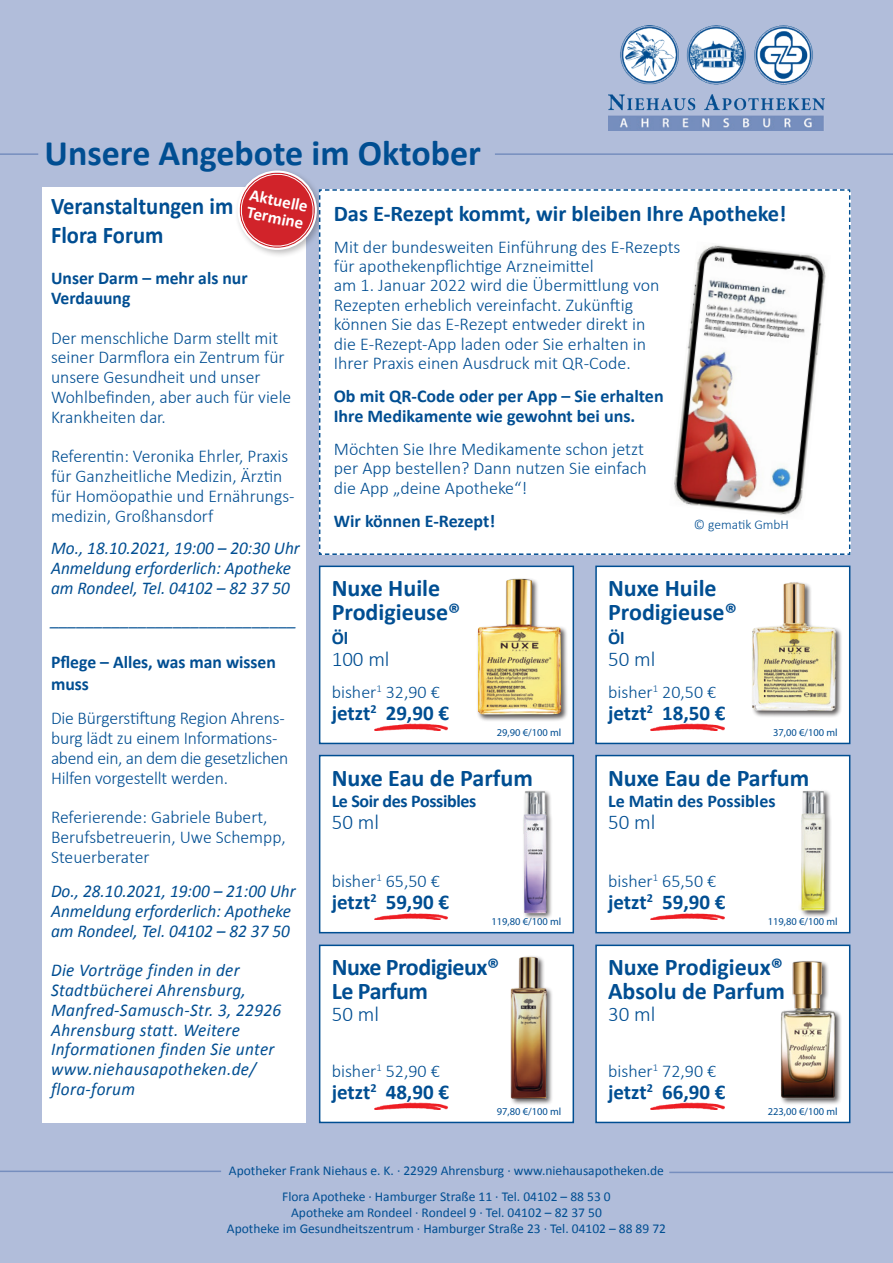
<style>
.page{position:relative;width:893px;height:1263px;background:#b1bdda}
.page>*{position:absolute;margin:0;border:0;box-sizing:border-box;transform-origin:0 0}
.t1{font:700 36px "Calibri";color:#004e92}
.t2{font:700 24px/24px "Calibri";color:#004e92}
.t3{font:700 24px/28.8px "Calibri";color:#004e92;scale:.94 1}
.t4{font:700 24px/24px "Calibri";letter-spacing:-.02em;color:#004e92}
.t5{font:700 22.5px "Calibri";color:#004e92}
.t6{font:700 21px "Calibri";color:#004e92}
.t7{font:300 21px "Calibri";color:#004e92}
.t8{font:300 18px/19.8px "Calibri";color:#004e92}
.t9{font:italic 18px/19.8px "Calibri";letter-spacing:.01em;color:#004e92;scale:.96 1}
.t10{font:700 18px/19.8px "Calibri";color:#004e92}
.t11{font:italic 18px "Calibri";letter-spacing:.01em;color:#004e92}
.t12{font:700 18px "Calibri";letter-spacing:-.02em;color:#004e92}
.t13{font:700 17.1px/17.5px "Calibri";color:#fff}
.t14{font:13.5px/25.5px "Calibri";color:#004e92;text-align:center}
.t15{font:300 13.5px "Calibri";color:#004e92}
.t16{font:10.5px "Myriad Pro";color:#004e92}
</style>
<div class="page">
<div style="left:43px;top:188px;width:263px;height:935px;background:#fff"></div>
<img style="left:608px;top:26px;width:217px;height:105px">
<hr style="left:0;top:153px;width:38px;height:2px;background:#768ebe">
<hr style="left:0;top:1170px;width:221px;height:2px;background:#768ebe">
<hr style="left:669px;top:1172px;width:224px;height:1px;background:#768ebe">
<hr style="left:495px;top:153px;width:398px;height:2px;background:#768ebe">
<div style="left:319px;top:566px;width:255px;height:178px;background:#fff;border:2px solid #004e92"></div>
<img style="left:374px;top:723px;width:74px;height:7px">
<svg style="left:233px;top:170px;width:85px;height:86px"></svg>
<div style="left:318px;top:189px;width:533px;height:366px;background:#fff"></div>
<div style="left:595px;top:566px;width:255px;height:178px;background:#fff;border:2px solid #004e92"></div>
<img style="left:650px;top:723px;width:75px;height:7px">
<div style="left:319px;top:944px;width:255px;height:179px;background:#fff;border:2px solid #004e92"></div>
<img style="left:374px;top:1102px;width:74px;height:7px">
<div style="left:595px;top:944px;width:255px;height:179px;background:#fff;border:2px solid #004e92"></div>
<img style="left:650px;top:1102px;width:75px;height:7px">
<div style="left:319px;top:755px;width:255px;height:178px;background:#fff;border:2px solid #004e92"></div>
<img style="left:374px;top:913px;width:74px;height:7px">
<div style="left:595px;top:755px;width:255px;height:178px;background:#fff;border:2px solid #004e92"></div>
<img style="left:650px;top:913px;width:75px;height:7px">
<img style="left:669px;top:241px;width:162px;height:279px">
<div style="left:799px;top:790px;width:34px;height:127px;background:#231f20;opacity:.75"></div>
<img style="left:799px;top:790px;width:28px;height:124px">
<img style="left:510px;top:956px;width:42px;height:148px">
<div style="left:476px;top:577px;width:93px;height:145px;background:#231f20;opacity:.75"></div>
<img style="left:478px;top:579px;width:83px;height:135px">
<img style="left:752px;top:575px;width:99px;height:143px">
<div style="left:522px;top:790px;width:31px;height:130px;background:#231f20;opacity:.75"></div>
<img style="left:522px;top:787px;width:76px;height:128px">
<img style="left:732px;top:929px;width:119px;height:195px">
<h1 class="t1" style="left:45px;top:131px;width:438px">Unsere Angebote im Oktober</h1>
<p class="t13" style="left:252px;top:185px;width:61px;rotate:12deg">Aktuelle<br>Termine</p>
<h2 class="t3" style="left:51px;top:190px;width:195px">Veranstaltungen im<br>Flora Forum</h2>
<p class="t10" style="left:51px;top:267px;width:198px">Unser Darm – mehr als nur<br>Verdauung</p>
<p class="t8" style="left:51px;top:327px;width:242px">Der menschliche Darm stellt mit seiner Darmflora ein Zentrum für unsere Gesundheit und unser<br>Wohlbefinden, aber auch für viele<br>Krankheiten dar.</p>
<p class="t8" style="left:51px;top:446px;width:245px">Referentin: Veronika Ehrler, Praxis für Ganzheitliche Medizin, Ärztin für Homöopathie und Ernährungs&shy;medizin, Großhansdorf</p>
<p class="t9" style="left:51px;top:537px;width:261px">Mo., 18.10.2021, 19:00 – 20:30 Uhr<br>Anmeldung erforderlich: Apotheke am Rondeel, Tel. 04102 – 82 37 50</p>
<p class="t11" style="left:51px;top:608px;width:247px">____________________________</p>
<p class="t10" style="left:51px;top:651px;width:226px;line-height:21.6px">Pflege – Alles, was man wissen muss</p>
<p class="t8" style="left:51px;top:708px;width:239px">Die Bürgerstiftung Region Ahrens&shy;burg lädt zu einem Informations&shy;abend ein, an dem die gesetzlichen<br>Hilfen vorgestellt werden.</p>
<p class="t8" style="left:51px;top:807px;width:236px">Referierende: Gabriele Bubert,<br>Berufsbetreuerin, Uwe Schempp,<br>Steuerberater</p>
<p class="t9" style="left:51px;top:880px;width:256px">Do., 28.10.2021, 19:00 – 21:00 Uhr<br>Anmeldung erforderlich: Apotheke am Rondeel, Tel. 04102 – 82 37 50</p>
<p class="t9" style="left:51px;top:959px;width:241px">Die Vorträge finden in der<br>Stadtbücherei Ahrensburg,<br>Manfred-Samusch-Str. 3, 22926<br>Ahrensburg statt. Weitere<br>Informationen finden Sie unter www.niehausapotheken.de/ flora-forum</p>
<p class="t5" style="left:334px;top:200px;width:454px">Das E-Rezept kommt, wir bleiben Ihre Apotheke!</p>
<p class="t8" style="left:334px;top:237px;width:348px">Mit der bundesweiten Einführung des E-Rezepts für apothekenpflichtige Arzneimittel<br>am 1. Januar 2022 wird die Übermittlung von Rezepten erheblich vereinfacht. Zukünftig können Sie das E-Rezept entweder direkt in<br>die E-Rezept-App laden oder Sie erhalten in Ihrer Praxis einen Ausdruck mit QR-Code.</p>
<p class="t10" style="left:334px;top:386px;width:331px">Ob mit QR-Code oder per App – Sie erhalten<br>Ihre Medikamente wie gewohnt bei uns.</p>
<p class="t8" style="left:334px;top:439px;width:315px">Möchten Sie Ihre Medikamente schon jetzt per App bestellen? Dann nutzen Sie einfach die App „deine Apotheke“!</p>
<p class="t10" style="left:334px;top:510px;width:163px">Wir können E-Rezept!</p>
<p class="t15" style="left:694px;top:516px;width:96px">© gematik GmbH</p>
<h2 class="t2" style="left:332px;top:575px;width:130px">Nuxe Huile<br>Prodigieuse®</h2>
<p class="t10" style="left:332px;top:628px;width:18px">Öl</p>
<p class="t7" style="left:332px;top:646px;width:59px">100 ml</p>
<p class="t8" style="left:332px;top:682px;width:110px">bisher<sup>1</sup> 32,90 €</p>
<p class="t6" style="left:332px;top:700px;width:119px">jetzt<sup>2</sup> 29,90 €</p>
<h2 class="t2" style="left:608px;top:575px;width:130px">Nuxe Huile<br>Prodigieuse®</h2>
<p class="t10" style="left:608px;top:628px;width:18px">Öl</p>
<p class="t7" style="left:608px;top:646px;width:49px">50 ml</p>
<p class="t8" style="left:608px;top:682px;width:110px">bisher<sup>1</sup> 20,50 €</p>
<p class="t6" style="left:608px;top:700px;width:119px">jetzt<sup>2</sup> 18,50 €</p>
<p class="t16" style="left:497px;top:726px;width:66px">29,90 €/100 ml</p>
<p class="t16" style="left:773px;top:726px;width:66px">37,00 €/100 ml</p>
<h2 class="t2" style="left:332px;top:764px;width:203px">Nuxe Eau de Parfum</h2>
<p class="t12" style="left:332px;top:790px;width:146px">Le Soir des Possibles</p>
<p class="t7" style="left:332px;top:809px;width:49px">50 ml</p>
<h2 class="t2" style="left:608px;top:764px;width:203px">Nuxe Eau de Parfum</h2>
<p class="t10" style="left:608px;top:790px;width:169px">Le Matin des Possibles</p>
<p class="t7" style="left:608px;top:809px;width:49px">50 ml</p>
<p class="t8" style="left:332px;top:871px;width:110px">bisher<sup>1</sup> 65,50 €</p>
<p class="t6" style="left:332px;top:889px;width:119px">jetzt<sup>2</sup> 59,90 €</p>
<p class="t8" style="left:608px;top:871px;width:110px">bisher<sup>1</sup> 65,50 €</p>
<p class="t6" style="left:608px;top:889px;width:119px">jetzt<sup>2</sup> 59,90 €</p>
<p class="t16" style="left:491px;top:915px;width:71px">119,80 €/100 ml</p>
<p class="t16" style="left:768px;top:915px;width:71px">119,80 €/100 ml</p>
<h2 class="t4" style="left:332px;top:954px;width:169px">Nuxe Prodigieux®<br>Le Parfum</h2>
<p class="t7" style="left:332px;top:1001px;width:49px">50 ml</p>
<h2 class="t2" style="left:608px;top:954px;width:179px">Nuxe Prodigieux®<br>Absolu de Parfum</h2>
<p class="t7" style="left:608px;top:1001px;width:49px">30 ml</p>
<p class="t8" style="left:332px;top:1061px;width:110px">bisher<sup>1</sup> 52,90 €</p>
<p class="t6" style="left:332px;top:1079px;width:119px">jetzt<sup>2</sup> 48,90 €</p>
<p class="t8" style="left:608px;top:1061px;width:110px">bisher<sup>1</sup> 72,90 €</p>
<p class="t6" style="left:608px;top:1079px;width:119px">jetzt<sup>2</sup> 66,90 €</p>
<p class="t16" style="left:497px;top:1105px;width:66px">97,80 €/100 ml</p>
<p class="t14" style="left:229px;top:1157px;width:437px">Apotheker Frank Niehaus e. K. ∙ 22929 Ahrensburg ∙ www.niehausapotheken.de<br>Flora Apotheke ∙ Hamburger Straße 11 ∙ Tel. 04102 – 88 53 0</p>
<p class="t14" style="left:227px;top:1204px;width:441px;line-height:16.2px">Apotheke am Rondeel ∙ Rondeel 9 ∙ Tel. 04102 – 82 37 50<br>Apotheke im Gesundheitszentrum ∙ Hamburger Straße 23 ∙ Tel. 04102 – 88 89 72</p>
<p class="t16" style="left:768px;top:1105px;width:71px">223,00 €/100 ml</p>
</div>
